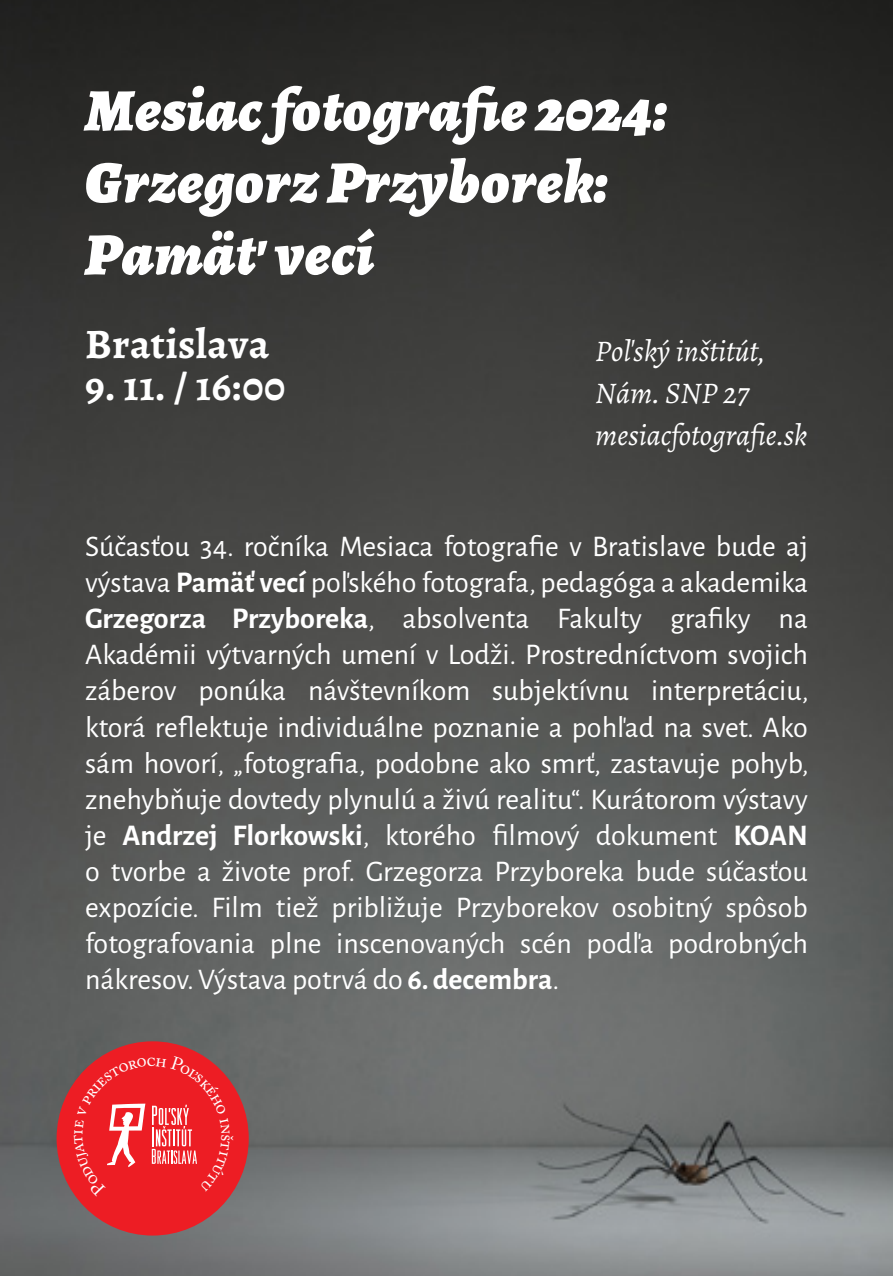
<style>
.page{position:relative;width:893px;height:1276px;background:#fff}
.page>*{position:absolute;margin:0;border:0;box-sizing:border-box;transform-origin:0 0}
.t1{font:italic 900 60px/72px "Alegreya";letter-spacing:.01em;color:#fff}
.t2{font:700 42px "Alegreya";letter-spacing:.01em;color:#fff}
.t3{font:30px/36px "Alegreya Sans";color:#fff;text-align:justify}
.t4{font:italic 30px/42px "Alegreya";color:#fff}
.s1{font-weight:700}
</style>
<div class="page">
<img style="left:0;top:0;width:893px;height:1276px">
<div style="left:57px;top:1041px;width:192px;height:194px;background:#ed1d24;border-radius:50%"></div>
<svg style="left:74px;top:1056px;width:160px;height:140px"></svg>
<h1 class="t1" style="left:85px;top:74px;width:583px">Mesiac fotografie 2024:<br>Grzegorz Przyborek:<br>Pamäť vecí</h1>
<h2 class="t2" style="left:85px;top:317px;width:185px">Bratislava</h2>
<h2 class="t2" style="left:85px;top:359px;width:202px">9. 11. / 16:00</h2>
<p class="t4" style="left:595px;top:330px;width:213px">Poľský inštitút,<br>Nám. SNP 27 mesiacfotografie.sk</p>
<p class="t3" style="left:85px;top:527px;width:725px">Súčasťou 34. ročníka Mesiaca fotografie v Bratislave bude aj výstava <span class="s1">Pamäť vecí</span> poľského fotografa, pedagóga a akademika <span class="s1">Grzegorza Przyboreka</span>, absolventa Fakulty grafiky na Akadémii výtvarných umení v Lodži. Prostredníctvom svojich záberov ponúka návštevníkom subjektívnu interpretáciu, ktorá reflektuje individuálne poznanie a pohľad na svet. Ako sám hovorí, „fotografia, podobne ako smrť, zastavuje pohyb, znehybňuje dovtedy plynulú a živú realitu“. Kurátorom výstavy je <span class="s1">Andrzej Florkowski</span>, ktorého filmový dokument <span class="s1">KOAN </span>o tvorbe a živote prof. Grzegorza Przyboreka bude súčasťou expozície. Film tiež približuje Przyborekov osobitný spôsob fotografovania plne inscenovaných scén podľa podrobných nákresov. Výstava potrvá do <span class="s1">6. decembra</span>.</p>
</div>
